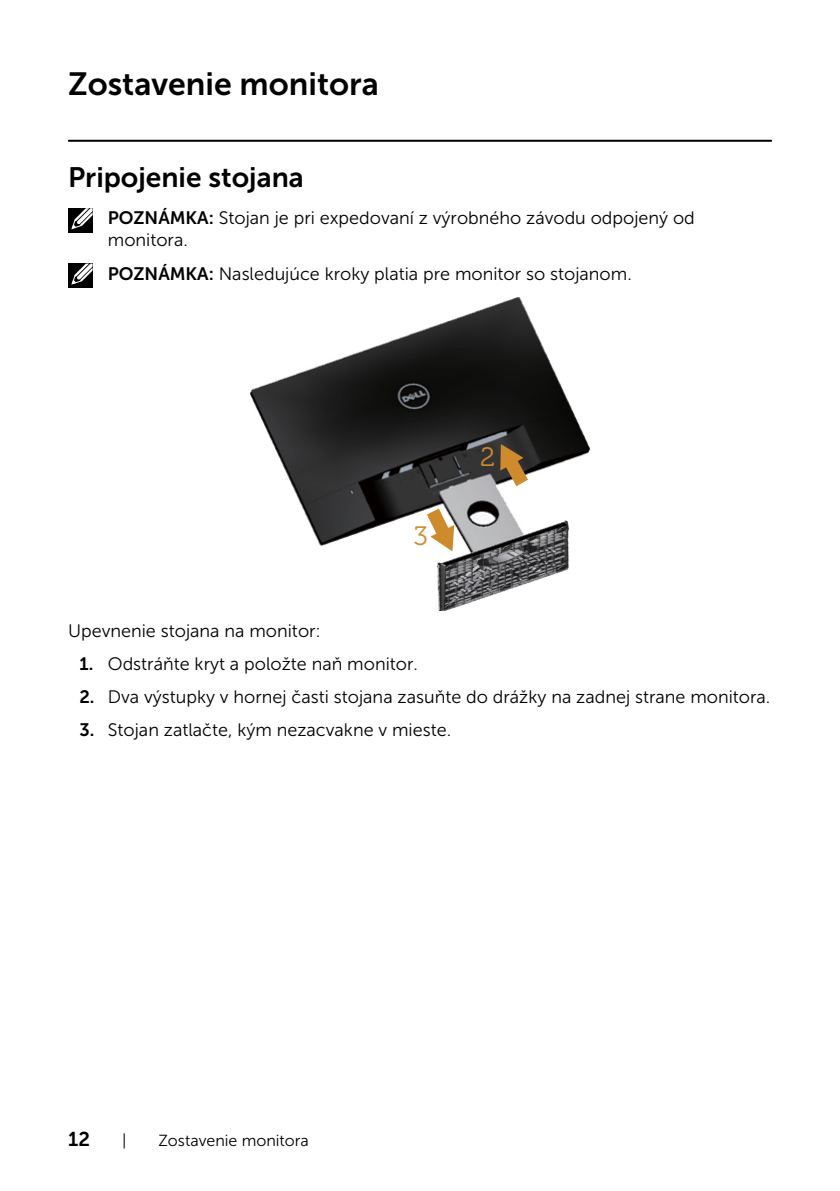
<style>
.page{position:relative;width:840px;height:1191px;background:#fff}
.page>*{position:absolute;margin:0;border:0;box-sizing:border-box;transform-origin:0 0}
.t1{font:32px "Museo Sans For Dell 700";color:#000}
.t2{font:28px "Museo Sans For Dell 700";color:#000}
.t3{font:26.6px "Museo For Dell 300";color:#ce8a2b}
.t4{font:20px "Museo Sans For Dell 700";color:#000}
.t5{font:18px/21.6px "Museo Sans For Dell 300";color:#000}
.t6{font:16px "Museo Sans For Dell 300";color:#000}
.s1{font-family:"Museo Sans For Dell 700"}
</style>
<div class="page">
<hr style="left:68px;top:140px;width:703px;height:2px;background:#000">
<div style="left:68px;top:208px;width:24px;height:25px;background:#000"></div>
<svg style="left:71px;top:208px;width:22px;height:22px"></svg>
<div style="left:68px;top:264px;width:24px;height:24px;background:#000"></div>
<svg style="left:70px;top:263px;width:23px;height:22px"></svg>
<img style="left:251px;top:297px;width:337px;height:314px">
<svg style="left:415px;top:494px;width:46px;height:58px"></svg>
<svg style="left:491px;top:443px;width:49px;height:58px"></svg>
<h1 class="t1" style="left:68px;top:66px;width:312px">Zostavenie monitora</h1>
<h2 class="t2" style="left:68px;top:162px;width:237px">Pripojenie stojana</h2>
<p class="t5" style="left:108px;top:207px;width:588px"><span class="s1">POZNÁMKA:</span> Stojan je pri expedovaní z výrobného závodu odpojený od monitora.</p>
<p class="t5" style="left:108px;top:263px;width:525px"><span class="s1">POZNÁMKA:</span> Nasledujúce kroky platia pre monitor so stojanom.</p>
<h3 class="t3" style="left:413px;top:522px;width:16px">3</h3>
<h3 class="t3" style="left:479px;top:443px;width:16px">2</h3>
<p class="t5" style="left:68px;top:620px;width:254px">Upevnenie stojana na monitor:</p>
<p class="t5" style="left:79px;top:653px;width:340px"><span class="s1">1.</span> Odstráňte kryt a položte naň monitor.</p>
<p class="t5" style="left:79px;top:686px;width:692px"><span class="s1">2.</span> Dva výstupky v hornej časti stojana zasuňte do drážky na zadnej strane monitora.</p>
<p class="t5" style="left:79px;top:719px;width:373px"><span class="s1">3.</span> Stojan zatlačte, kým nezacvakne v mieste.</p>
<p class="t4" style="left:68px;top:1127px;width:23px">12</p>
<p class="t6" style="left:122px;top:1131px;width:6px">|</p>
<p class="t6" style="left:158px;top:1131px;width:152px">Zostavenie monitora</p>
</div>
